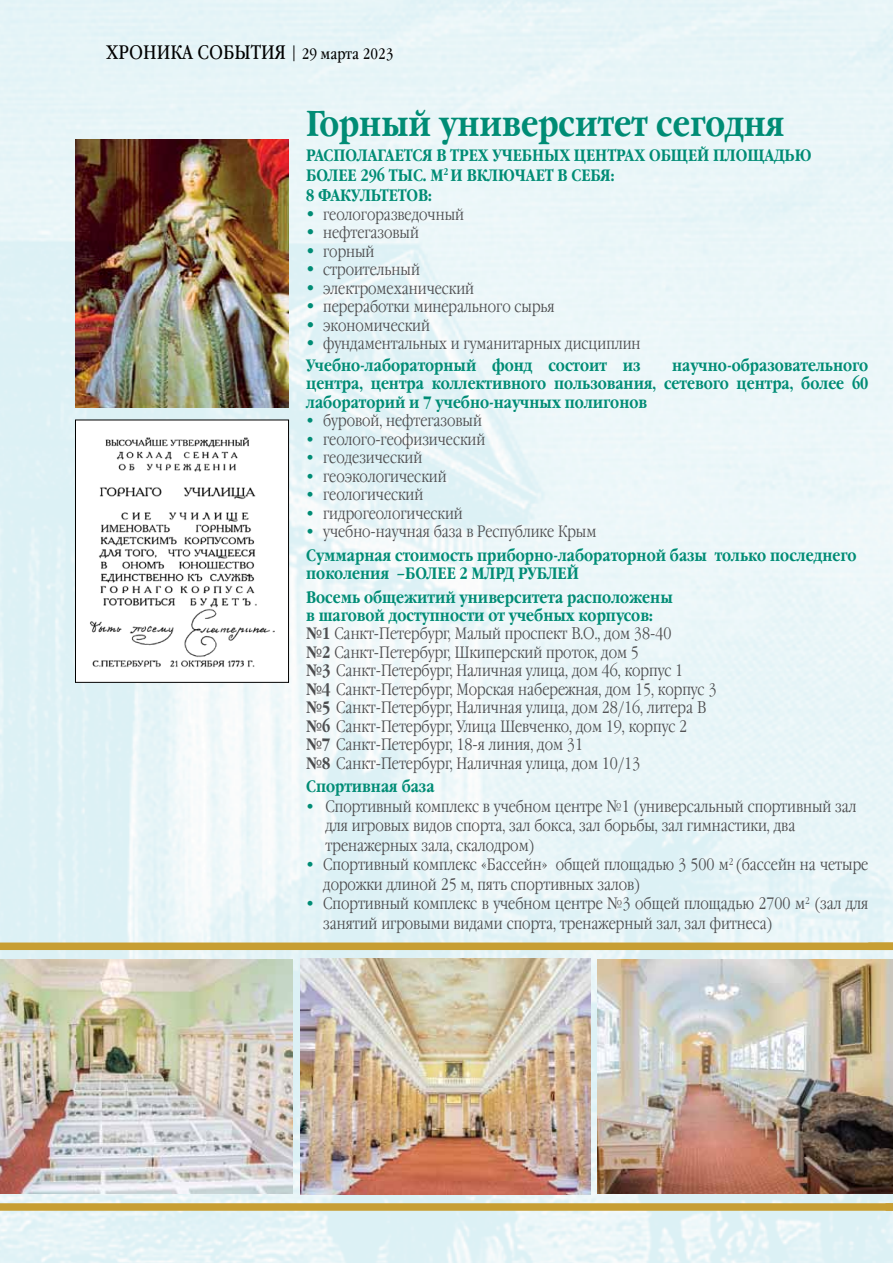
<style>
.page{position:relative;width:893px;height:1263px;background:#fff}
.page>*{position:absolute;margin:0;border:0;box-sizing:border-box;transform-origin:0 0}
.t1{font:700 36px "Garamond Narrow C";color:#008c75}
.t2{font:19.5px "Garamond Book Narrow C";color:#000}
.t3{font:300 16.5px/18.5px "Garamond Narrow C";color:#4d4d4f}
.t4{font:700 16.5px/20px "Garamond Narrow C";color:#008c75}
.s1{font-size:15px}
.s2{font-size:18px;color:#008c75}
.s3{font-weight:700;color:#008c75}
.s4{color:#008c75}
.s5{font-weight:300}
.s6{font-weight:300;color:#4d4d4f}
.s7{font-weight:700}
</style>
<div class="page">
<img style="left:0;top:0;width:893px;height:1263px">
<img style="left:0;top:959px;width:293px;height:235px">
<img style="left:300px;top:958px;width:291px;height:237px">
<img style="left:597px;top:959px;width:296px;height:235px">
<div style="left:75px;top:420px;width:214px;height:262px;background:#fff"></div>
<img style="left:90px;top:437px;width:185px;height:230px">
<div style="left:75px;top:420px;width:214px;height:262px;border:1px solid #000"></div>
<img style="left:75px;top:139px;width:214px;height:269px">
<div style="left:0;top:942px;width:893px;height:8px;background:#c79e33"></div>
<div style="left:0;top:1203px;width:893px;height:8px;background:#c79e33"></div>
<p class="t2" style="left:106px;top:41px;width:289px">ХРОНИКА СОБЫТИЯ <span class="s1">| 29 марта 2023</span></p>
<h1 class="t1" style="left:306px;top:103px;width:481px">Горный университет сегодня</h1>
<p class="t4" style="left:306px;top:146px;width:507px">располагается в трех учебных центрах общей площадью более 296 тыс. м<sup>2</sup> и включает в себя:<br>8 факультетов:</p>
<p class="t3" style="left:306px;top:206px;width:159px"><span class="s2">•</span> геологоразведочный</p>
<p class="t3" style="left:306px;top:224px;width:114px"><span class="s2">•</span> нефтегазовый</p>
<p class="t3" style="left:306px;top:242px;width:70px"><span class="s2">•</span> горный</p>
<p class="t3" style="left:306px;top:261px;width:115px"><span class="s2">•</span> строительный</p>
<p class="t3" style="left:306px;top:279px;width:169px"><span class="s2">•</span> электромеханический</p>
<p class="t3" style="left:306px;top:298px;width:250px"><span class="s2">•</span> переработки минерального сырья</p>
<p class="t3" style="left:306px;top:316px;width:125px"><span class="s2">•</span> экономический</p>
<p class="t3" style="left:306px;top:333px;width:336px;line-height:22px"><span class="s2">•</span> фундаментальных и гуманитарных дисциплин<br><span class="s3">Учебно-лабораторный фонд состоит из</span></p>
<p class="t4" style="left:306px;top:357px;width:564px;line-height:18.5px;text-align:justify;text-indent:366px">научно-образовательного центра, центра коллективного пользования, сетевого центра, более 60 лабораторий и 7 учебно-научных полигонов</p>
<p class="t3" style="left:306px;top:412px;width:177px"><span class="s4">•</span> буровой, нефтегазовый</p>
<p class="t3" style="left:306px;top:431px;width:181px"><span class="s4">•</span> геолого-геофизический</p>
<p class="t3" style="left:306px;top:449px;width:118px"><span class="s4">•</span> геодезический</p>
<p class="t3" style="left:306px;top:467px;width:142px"><span class="s4">•</span> геоэкологический</p>
<p class="t3" style="left:306px;top:486px;width:119px"><span class="s4">•</span> геологический</p>
<p class="t3" style="left:306px;top:504px;width:158px"><span class="s4">•</span> гидрогеологический</p>
<p class="t4" style="left:306px;top:520px;width:552px;line-height:23.5px"><span class="s5">•</span> <span class="s6">учебно-научная база в Республике Крым<br></span>Суммарная стоимость приборно-лабораторной базы только последнего</p>
<p class="t4" style="left:306px;top:562px;width:368px;line-height:23.5px">поколения –более 2 млрд рублей<br>Восемь общежитий университета расположены</p>
<p class="t3" style="left:306px;top:607px;width:412px"><span class="s3">в шаговой доступности от учебных корпусов:<br></span><span class="s7">№1</span> Санкт-Петербург, Малый проспект В.О., дом 38-40<br><span class="s7">№2</span> Санкт-Петербург, Шкиперский проток, дом 5<br><span class="s7">№3</span> Санкт-Петербург, Наличная улица, дом 46, корпус 1<br><span class="s7">№4</span> Санкт-Петербург, Морская набережная, дом 15, корпус 3 <span class="s7">№5</span> Санкт-Петербург, Наличная улица, дом 28/16, литера В <span class="s7">№6</span> Санкт-Петербург, Улица Шевченко, дом 19, корпус 2<br><span class="s7">№7</span> Санкт-Петербург, 18-я линия, дом 31<br><span class="s7">№8</span> Санкт-Петербург, Наличная улица, дом 10/13</p>
<p class="t4" style="left:306px;top:777px;width:130px">Спортивная база</p>
<p class="t3" style="left:326px;top:797px;width:532px;line-height:19.5px;text-indent:-19px"><span class="s4">•</span> Спортивный комплекс в учебном центре №1 (универсальный спортивный зал для игровых видов спорта, зал бокса, зал борьбы, зал гимнастики, два тренажерных зала, скалодром)</p>
<p class="t3" style="left:323px;top:855px;width:547px;line-height:19.5px;text-indent:-17px"><span class="s4">•</span> Спортивный комплекс «Бассейн» общей площадью 3 500 м<sup>2</sup> (бассейн на четыре дорожки длиной 25 м, пять спортивных залов)</p>
<p class="t3" style="left:323px;top:894px;width:547px;line-height:19.5px;text-indent:-17px"><span class="s4">•</span> Спортивный комплекс в учебном центре №3 общей площадью 2700 м<sup>2</sup> (зал для занятий игровыми видами спорта, тренажерный зал, зал фитнеса)</p>
</div>
